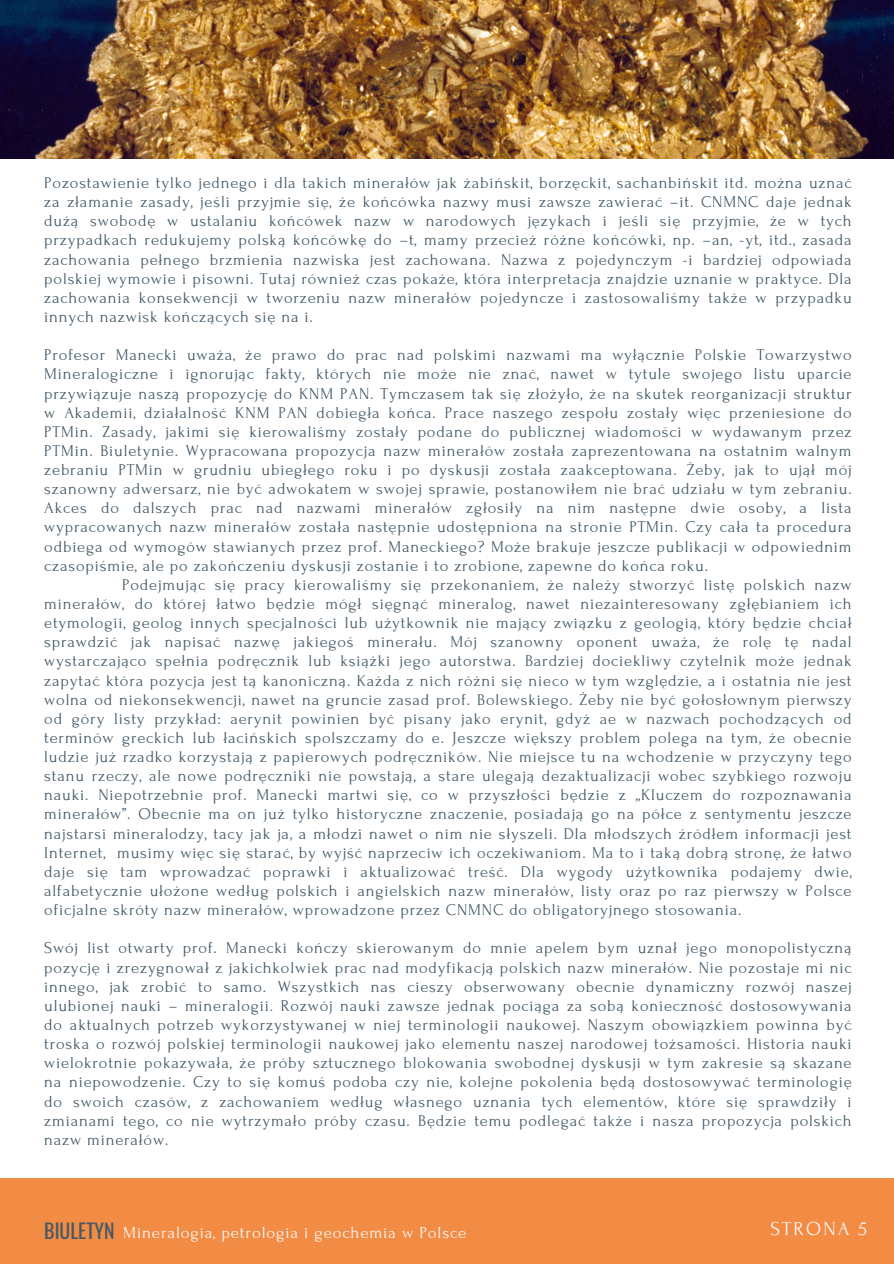
<style>
.page{position:relative;width:894px;height:1264px;background:#fff}
.page>*{position:absolute;margin:0;border:0;box-sizing:border-box;transform-origin:0 0}
.t1{font:19.8px "Oswald";color:#435967}
.t2{font:19.8px "Forum";letter-spacing:.1em;color:#fafafa}
.t3{font:16.8px "Forum";letter-spacing:.05em;color:#fafafa}
.t4{font:16.5px/19.2px "Forum";letter-spacing:.05em;color:#435967;text-align:justify}
</style>
<div class="page">
<img style="left:0;top:0;width:893px;height:159px">
<div style="left:0;top:1177px;width:893px;height:86px;background:#f28b43"></div>
<p class="t4" style="left:44px;top:173px;width:808px">Pozostawienie tylko jednego i dla takich minerałów jak żabińskit, borzęckit, sachanbińskit itd. można uznać za złamanie zasady, jeśli przyjmie się, że końcówka nazwy musi zawsze zawierać –it. CNMNC daje jednak dużą swobodę w ustalaniu końcówek nazw w narodowych językach i jeśli się przyjmie, że w tych przypadkach redukujemy polską końcówkę do –t, mamy przecież różne końcówki, np. –an, -yt, itd., zasada zachowania pełnego brzmienia nazwiska jest zachowana. Nazwa z pojedynczym -i bardziej odpowiada polskiej wymowie i pisowni. Tutaj również czas pokaże, która interpretacja znajdzie uznanie w praktyce. Dla zachowania konsekwencji w tworzeniu nazw minerałów pojedyncze i zastosowaliśmy także w przypadku innych nazwisk kończących się na i.</p>
<h1 class="t4" style="left:44px;top:345px;width:808px">Profesor Manecki uważa, że prawo do prac nad polskimi nazwami ma wyłącznie Polskie Towarzystwo Mineralogiczne i ignorując fakty, których nie może nie znać, nawet w tytule swojego listu uparcie przywiązuje naszą propozycję do KNM PAN. Tymczasem tak się złożyło, że na skutek reorganizacji struktur w Akademii, działalność KNM PAN dobiegła końca. Prace naszego zespołu zostały więc przeniesione do PTMin. Zasady, jakimi się kierowaliśmy zostały podane do publicznej wiadomości w wydawanym przez PTMin. Biuletynie. Wypracowana propozycja nazw minerałów została zaprezentowana na ostatnim walnym zebraniu PTMin w grudniu ubiegłego roku i po dyskusji została zaakceptowana. Żeby, jak to ujął mój szanowny adwersarz, nie być adwokatem w swojej sprawie, postanowiłem nie brać udziału w tym zebraniu.<br>Akces do dalszych prac nad nazwami minerałów zgłosiły na nim następne dwie osoby, a lista wypracowanych nazw minerałów została następnie udostępniona na stronie PTMin. Czy cała ta procedura odbiega od wymogów stawianych przez prof. Maneckiego? Może brakuje jeszcze publikacji w odpowiednim czasopiśmie, ale po zakończeniu dyskusji zostanie i to zrobione, zapewne do końca roku.</h1>
<h1 class="t4" style="left:44px;top:575px;width:808px;text-indent:78px">Podejmując się pracy kierowaliśmy się przekonaniem, że należy stworzyć listę polskich nazw minerałów, do której łatwo będzie mógł sięgnąć mineralog, nawet niezainteresowany zgłębianiem ich etymologii, geolog innych specjalności lub użytkownik nie mający związku z geologią, który będzie chciał sprawdzić jak napisać nazwę jakiegoś minerału. Mój szanowny oponent uważa, że rolę tę nadal wystarczająco spełnia podręcznik lub książki jego autorstwa. Bardziej dociekliwy czytelnik może jednak zapytać która pozycja jest tą kanoniczną. Każda z nich różni się nieco w tym względzie, a i ostatnia nie jest wolna od niekonsekwencji, nawet na gruncie zasad prof. Bolewskiego. Żeby nie być gołosłownym pierwszy od góry listy przykład: aerynit powinien być pisany jako erynit, gdyż ae w nazwach pochodzących od terminów greckich lub łacińskich spolszczamy do e. Jeszcze większy problem polega na tym, że obecnie ludzie już rzadko korzystają z papierowych podręczników. Nie miejsce tu na wchodzenie w przyczyny tego stanu rzeczy, ale nowe podręczniki nie powstają, a stare ulegają dezaktualizacji wobec szybkiego rozwoju nauki. Niepotrzebnie prof. Manecki martwi się, co w przyszłości będzie z „Kluczem do rozpoznawania minerałów”. Obecnie ma on już tylko historyczne znaczenie, posiadają go na półce z sentymentu jeszcze najstarsi mineralodzy, tacy jak ja, a młodzi nawet o nim nie słyszeli. Dla młodszych źródłem informacji jest Internet, musimy więc się starać, by wyjść naprzeciw ich oczekiwaniom. Ma to i taką dobrą stronę, że łatwo daje się tam wprowadzać poprawki i aktualizować treść. Dla wygody użytkownika podajemy dwie, alfabetycznie ułożone według polskich i angielskich nazw minerałów, listy oraz po raz pierwszy w Polsce oficjalne skróty nazw minerałów, wprowadzone przez CNMNC do obligatoryjnego stosowania.</h1>
<p class="t4" style="left:44px;top:938px;width:808px">Swój list otwarty prof. Manecki kończy skierowanym do mnie apelem bym uznał jego monopolistyczną pozycję i zrezygnował z jakichkolwiek prac nad modyfikacją polskich nazw minerałów. Nie pozostaje mi nic innego, jak zrobić to samo. Wszystkich nas cieszy obserwowany obecnie dynamiczny rozwój naszej ulubionej nauki – mineralogii. Rozwój nauki zawsze jednak pociąga za sobą konieczność dostosowywania do aktualnych potrzeb wykorzystywanej w niej terminologii naukowej. Naszym obowiązkiem powinna być troska o rozwój polskiej terminologii naukowej jako elementu naszej narodowej tożsamości. Historia nauki wielokrotnie pokazywała, że próby sztucznego blokowania swobodnej dyskusji w tym zakresie są skazane na niepowodzenie. Czy to się komuś podoba czy nie, kolejne pokolenia będą dostosowywać terminologię do swoich czasów, z zachowaniem według własnego uznania tych elementów, które się sprawdziły i zmianami tego, co nie wytrzymało próby czasu. Będzie temu podlegać także i nasza propozycja polskich nazw minerałów.</p>
<p class="t1" style="left:44px;top:1214px;width:72px">BIULETYN</p>
<p class="t3" style="left:123px;top:1223px;width:345px">Mineralogia, petrologia i geochemia w Polsce</p>
<p class="t2" style="left:770px;top:1218px;width:98px">STRONA 5</p>
</div>
